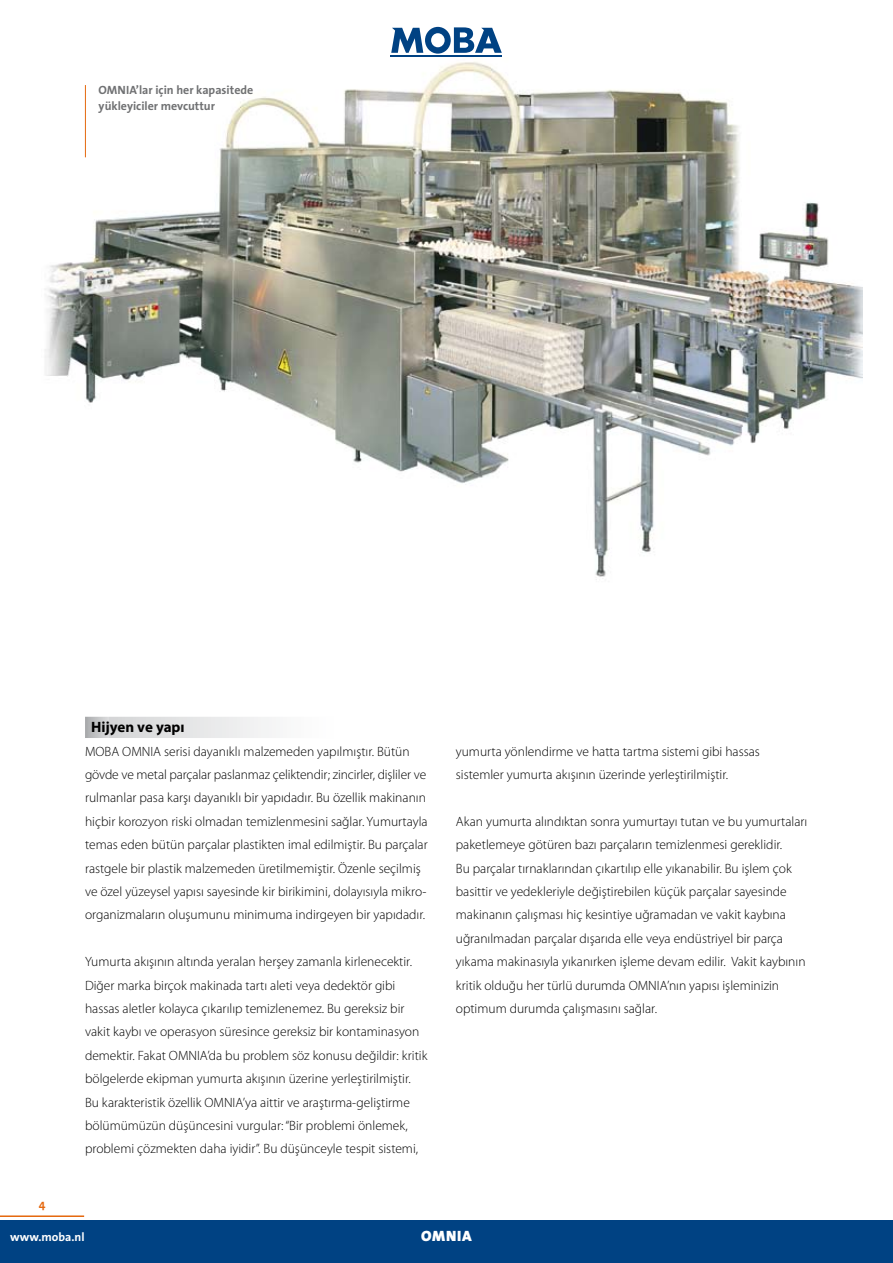
<style>
.page{position:relative;width:893px;height:1263px;background:#fff}
.page>*{position:absolute;margin:0;border:0;box-sizing:border-box;transform-origin:0 0}
.t1{font:700 15px "Myriad Pro";color:#000}
.t2{font:15px "The Sans Black Caps";letter-spacing:.05em;color:#fff}
.t3{font:300 13.5px/23.4px "Myriad Pro";color:#000}
.t4{font:700 12px/16.5px "The Sans";color:#707173}
.t5{font:700 12px "The Sans";color:#fff}
</style>
<div class="page">
<div style="left:391px;top:55px;width:111px;height:5px;background:#004283"></div>
<svg style="left:391px;top:27px;width:111px;height:27px"></svg>
<div style="left:0;top:1220px;width:893px;height:43px;background:#004283"></div>
<hr style="left:0;top:1215px;width:84px;height:2px;background:#e5680e">
<img style="left:45px;top:57px;width:817px;height:523px">
<hr style="left:85px;top:85px;width:1px;height:72px;background:#e5680e">
<svg style="left:85px;top:717px;width:187px;height:21px"></svg>
<p class="t4" style="left:99px;top:81px;width:156px">OMNIA’lar için her kapasitede yükleyiciler mevcuttur</p>
<p class="t1" style="left:91px;top:717px;width:95px">Hijyen ve yapı</p>
<p class="t3" style="left:85px;top:739px;width:344px">MOBA OMNIA serisi dayanıklı malzemeden yapılmıştır. Bütün gövde ve metal parçalar paslanmaz çeliktendir; zincirler, dişliler ve rulmanlar pasa karşı dayanıklı bir yapıdadır. Bu özellik makinanın hiçbir korozyon riski olmadan temizlenmesini sağlar. Yumurtayla temas eden bütün parçalar plastikten imal edilmiştir. Bu parçalar rastgele bir plastik malzemeden üretilmemiştir. Özenle seçilmiş ve özel yüzeysel yapısı sayesinde kir birikimini, dolayısıyla mikro&shy;organizmaların oluşumunu minimuma indirgeyen bir yapıdadır.</p>
<p class="t3" style="left:85px;top:950px;width:344px">Yumurta akışının altında yeralan herşey zamanla kirlenecektir.<br>Diğer marka birçok makinada tartı aleti veya dedektör gibi hassas aletler kolayca çıkarılıp temizlenemez. Bu gereksiz bir vakit kaybı ve operasyon süresince gereksiz bir kontaminasyon demektir. Fakat OMNIA’da bu problem söz konusu değildir: kritik bölgelerde ekipman yumurta akışının üzerine yerleştirilmiştir.<br>Bu karakteristik özellik OMNIA’ya aittir ve araştırma-geliştirme bölümümüzün düşüncesini vurgular: “Bir problemi önlemek, problemi çözmekten daha iyidir”. Bu düşünceyle tespit sistemi,</p>
<p class="t3" style="left:456px;top:739px;width:306px">yumurta yönlendirme ve hatta tartma sistemi gibi hassas sistemler yumurta akışının üzerinde yerleştirilmiştir.</p>
<p class="t3" style="left:456px;top:809px;width:353px">Akan yumurta alındıktan sonra yumurtayı tutan ve bu yumurtaları paketlemeye götüren bazı parçaların temizlenmesi gereklidir.<br>Bu parçalar tırnaklarından çıkartılıp elle yıkanabilir. Bu işlem çok basittir ve yedekleriyle değiştirebilen küçük parçalar sayesinde makinanın çalışması hiç kesintiye uğramadan ve vakit kaybına uğranılmadan parçalar dışarıda elle veya endüstriyel bir parça yıkama makinasıyla yıkanırken işleme devam edilir. Vakit kaybının kritik olduğu her türlü durumda OMNIA’nın yapısı işleminizin optimum durumda çalışmasını sağlar.</p>
<p class="t5" style="left:10px;top:1227px;width:76px">www.moba.nl</p>
<p class="t2" style="left:421px;top:1223px;width:52px">OMNIA</p>
</div>
